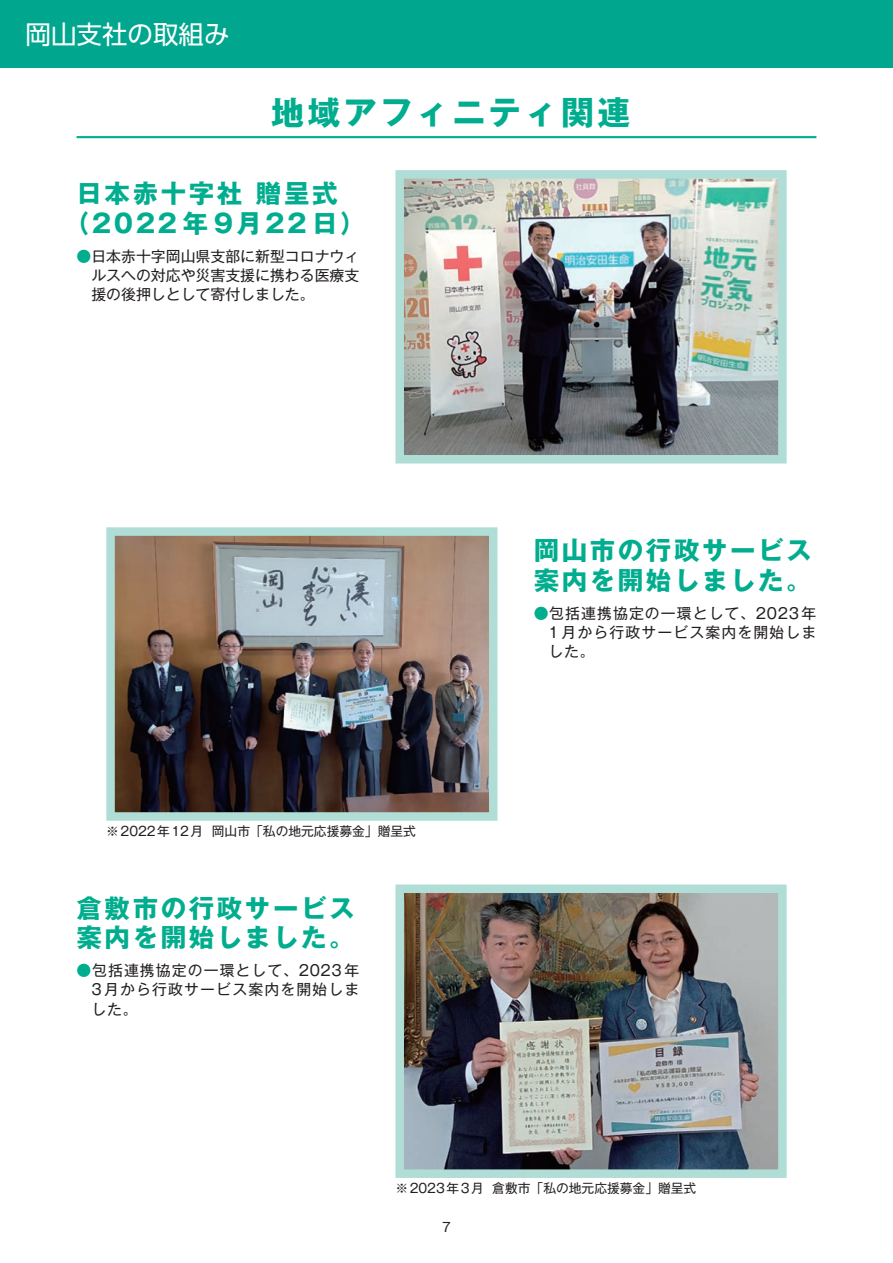
<style>
.page{position:relative;width:893px;height:1263px;background:#fff}
.page>*{position:absolute;margin:0;border:0;box-sizing:border-box;transform-origin:0 0}
.t1{font:33px "Gothic MB101 Pr 6 Bold 90 pv RKSJ H";letter-spacing:.1em;color:#00ad8e}
.t2{font:25.5px/29.7px "Gothic MB101 Pr 6 Bold 90 pv RKSJ H";letter-spacing:.1em;color:#00ad8e}
.t3{font:25.5px "UD Shin Go Pro Regular 90 pv RKSJ H";color:#fff}
.t4{font:14.85px/19.2px "Gothic MB101 Pr 6 Regular 90 pv RKSJ H";letter-spacing:.07em;color:#231f20;text-align:justify}
.t5{font:12.75px "Gothic MB101 Pr 6 Regular 90 pv RKSJ H";color:#231f20}
.s1{color:#00ad8e}
</style>
<div class="page">
<div style="left:0;top:0;width:893px;height:68px;background:#00a78e"></div>
<hr style="left:77px;top:136px;width:739px;height:2px;background:#00ad8e">
<img style="left:395px;top:884px;width:392px;height:294px">
<img style="left:106px;top:527px;width:392px;height:294px">
<img style="left:395px;top:170px;width:392px;height:294px">
<h2 class="t3" style="left:26px;top:25px;width:206px">岡山支社の取組み</h2>
<h1 class="t1" style="left:271px;top:100px;width:361px">地域アフィニティ関連</h1>
<h2 class="t2" style="left:64px;top:182px;width:304px;text-indent:13px">日本赤十字社 贈呈式（2022年9月22日）</h2>
<p class="t4" style="left:91px;top:249px;width:269px;text-indent:-15px"><span class="s1">●</span>日本赤十字岡山県支部に新型コロナウィルスへの対応や災害支援に携わる医療支援の後押しとして寄付しました。</p>
<p class="t5" style="left:106px;top:827px;width:311px">※2022年12月 岡山市「私の地元応援募金」贈呈式</p>
<h2 class="t2" style="left:77px;top:897px;width:280px">倉敷市の行政サービス案内を開始しました。</h2>
<p class="t4" style="left:91px;top:963px;width:269px;text-indent:-15px"><span class="s1">●</span>包括連携協定の一環として、2023年3月から行政サービス案内を開始しました。</p>
<h2 class="t2" style="left:534px;top:539px;width:280px">岡山市の行政サービス案内を開始しました。</h2>
<p class="t4" style="left:549px;top:606px;width:269px;text-indent:-15px"><span class="s1">●</span>包括連携協定の一環として、2023年1月から行政サービス案内を開始しました。</p>
<p class="t5" style="left:395px;top:1184px;width:302px">※2023年3月 倉敷市「私の地元応援募金」贈呈式</p>
<p class="t5" style="left:442px;top:1222px;width:10px">7</p>
</div>
